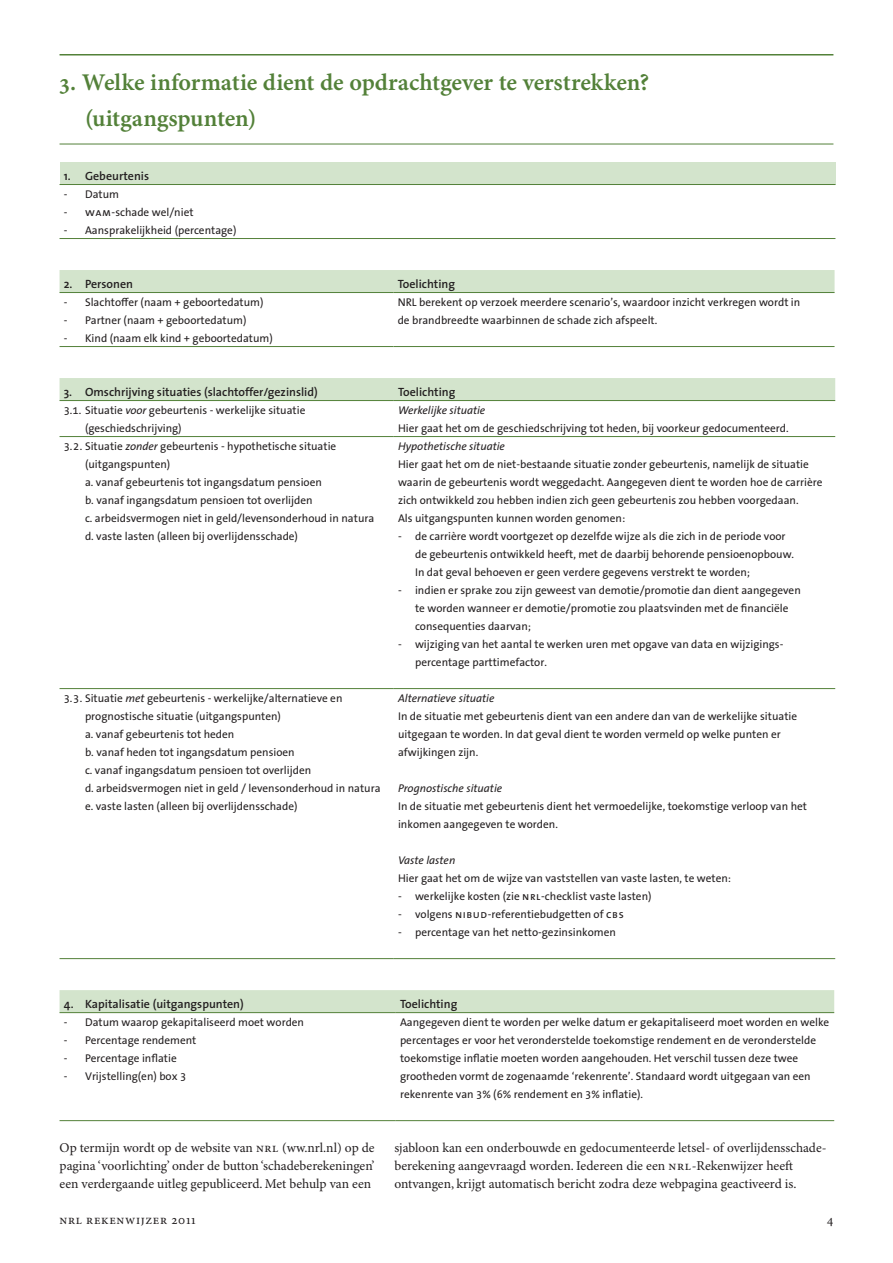
<style>
.page{position:relative;width:893px;height:1263px;background:#fff}
.page>*{position:absolute;margin:0;border:0;box-sizing:border-box;transform-origin:0 0}
.Kop_1{font:24px/36px "Minion Pro Semibold Capt";letter-spacing:-.005em;color:#538139}
.Platte_tekst{font:13.5px/18px "Minion Pro";color:#231f20;text-align:justify}
.Platte_tekst-2{font:13.5px "Minion Pro";letter-spacing:.05em;color:#231f20}
.Tabelkop{font:600 12px "The Sans";color:#231f20}
.Tabeltekst{font:11.25px/18px "The Sans OT";color:#231f20}
.Tabeltekst_opsomming{font:11.25px/18px "The Sans OT";color:#231f20}
.Tabeltekst_inspr{font:11.25px "The Sans OT";color:#231f20}
.Tabeltekst-2{font:italic 11.25px "The Sans";color:#231f20}
.s1{font-family:"The Sans";font-style:italic}
.s2{font-family:"The Sans"}
</style>
<div class="page">
<hr style="left:60px;top:54px;width:773px;height:2px;background:#538139">
<hr style="left:60px;top:144px;width:773px;height:1px;background:#538139">
<div style="left:60px;top:162px;width:775px;height:22px;background:#d3e4cc"></div>
<hr style="left:60px;top:184px;width:775px;height:1px;background:#538139">
<hr style="left:60px;top:238px;width:775px;height:1px;background:#538139">
<div style="left:60px;top:270px;width:774px;height:22px;background:#d3e4cc"></div>
<hr style="left:393px;top:346px;width:441px;height:1px;background:#538139">
<hr style="left:393px;top:292px;width:441px;height:1px;background:#538139">
<hr style="left:60px;top:292px;width:333px;height:1px;background:#538139">
<hr style="left:60px;top:346px;width:333px;height:1px;background:#538139">
<div style="left:60px;top:378px;width:775px;height:22px;background:#d3e4cc"></div>
<hr style="left:60px;top:400px;width:334px;height:1px;background:#538139">
<hr style="left:394px;top:400px;width:441px;height:1px;background:#538139">
<hr style="left:60px;top:436px;width:334px;height:1px;background:#538139">
<hr style="left:394px;top:436px;width:441px;height:1px;background:#538139">
<hr style="left:60px;top:688px;width:334px;height:1px;background:#538139">
<hr style="left:60px;top:958px;width:334px;height:1px;background:#538139">
<hr style="left:394px;top:688px;width:441px;height:1px;background:#538139">
<hr style="left:394px;top:958px;width:441px;height:1px;background:#538139">
<div style="left:60px;top:990px;width:774px;height:22px;background:#d3e4cc"></div>
<hr style="left:396px;top:1120px;width:438px;height:1px;background:#538139">
<hr style="left:396px;top:1012px;width:438px;height:1px;background:#538139">
<hr style="left:60px;top:1012px;width:336px;height:1px;background:#538139">
<hr style="left:60px;top:1120px;width:336px;height:1px;background:#538139">
<p class="Kop_1" style="left:85px;top:65px;width:566px;text-indent:-26px">3. Welke informatie dient de opdrachtgever te verstrekken? (uitgangspunten)</p>
<p class="Tabelkop" style="left:64px;top:166px;width:87px">1. Gebeurtenis</p>
<p class="Tabeltekst" style="left:64px;top:185px;width:57px">- Datum</p>
<p class="Tabeltekst" style="left:64px;top:203px;width:131px">- WAM-schade wel/niet</p>
<p class="Tabeltekst" style="left:64px;top:221px;width:174px">- Aansprakelijkheid (percentage)</p>
<p class="Tabelkop" style="left:64px;top:274px;width:71px">2. Personen</p>
<p class="Tabelkop" style="left:398px;top:274px;width:59px">Toelichting</p>
<p class="Tabeltekst" style="left:64px;top:293px;width:201px">- Slachtoffer (naam + geboortedatum)</p>
<p class="Tabeltekst" style="left:64px;top:311px;width:184px">- Partner (naam + geboortedatum)</p>
<p class="Tabeltekst" style="left:64px;top:329px;width:211px">- Kind (naam elk kind + geboortedatum)</p>
<p class="Tabeltekst" style="left:398px;top:293px;width:404px">NRL berekent op verzoek meerdere scenario’s, waardoor inzicht verkregen wordt in de brandbreedte waarbinnen de schade zich afspeelt.</p>
<p class="Tabelkop" style="left:64px;top:382px;width:256px">3. Omschrijving situaties (slachtoffer/gezinslid)</p>
<p class="Tabelkop" style="left:398px;top:382px;width:59px">Toelichting</p>
<p class="Tabeltekst" style="left:85px;top:401px;width:222px;text-indent:-21px">3.1. Situatie <span class="s1">voor</span> gebeurtenis - werkelijke situatie (geschiedschrijving)</p>
<p class="Tabeltekst-2" style="left:398px;top:401px;width:89px">Werkelijke situatie</p>
<p class="Tabeltekst" style="left:398px;top:419px;width:392px">Hier gaat het om de geschiedschrijving tot heden, bij voorkeur gedocumenteerd.</p>
<p class="Tabeltekst" style="left:64px;top:437px;width:274px">3.2. Situatie <span class="s1">zonder</span> gebeurtenis - hypothetische situatie</p>
<p class="Tabeltekst_inspr" style="left:85px;top:457px;width:87px">(uitgangspunten)</p>
<p class="Tabeltekst_inspr" style="left:85px;top:475px;width:238px">a. vanaf gebeurtenis tot ingangsdatum pensioen</p>
<p class="Tabeltekst_inspr" style="left:85px;top:493px;width:229px">b. vanaf ingangsdatum pensioen tot overlijden</p>
<p class="Tabeltekst_inspr" style="left:85px;top:511px;width:291px">c. arbeidsvermogen niet in geld/levensonderhoud in natura</p>
<p class="Tabeltekst_inspr" style="left:85px;top:529px;width:215px">d. vaste lasten (alleen bij overlijdensschade)</p>
<p class="Tabeltekst" style="left:64px;top:689px;width:280px">3.3. Situatie <span class="s1">met</span> gebeurtenis - werkelijke/alternatieve en</p>
<p class="Tabeltekst_inspr" style="left:85px;top:709px;width:197px">prognostische situatie (uitgangspunten)</p>
<p class="Tabeltekst_inspr" style="left:85px;top:727px;width:151px">a. vanaf gebeurtenis tot heden</p>
<p class="Tabeltekst_inspr" style="left:85px;top:745px;width:211px">b. vanaf heden tot ingangsdatum pensioen</p>
<p class="Tabeltekst_inspr" style="left:85px;top:763px;width:228px">c. vanaf ingangsdatum pensioen tot overlijden</p>
<p class="Tabeltekst_inspr" style="left:85px;top:781px;width:297px">d. arbeidsvermogen niet in geld / levensonderhoud in natura</p>
<p class="Tabeltekst_inspr" style="left:85px;top:799px;width:214px">e. vaste lasten (alleen bij overlijdensschade)</p>
<p class="Tabeltekst-2" style="left:398px;top:437px;width:108px">Hypothetische situatie</p>
<p class="Tabeltekst" style="left:398px;top:455px;width:426px">Hier gaat het om de niet-bestaande situatie zonder gebeurtenis, namelijk de situatie waarin de gebeurtenis wordt weggedacht. Aangegeven dient te worden hoe de carri<span class="s2">è</span>re zich ontwikkeld zou hebben indien zich geen gebeurtenis zou hebben voorgedaan.</p>
<p class="Tabeltekst" style="left:398px;top:509px;width:229px">Als uitgangspunten kunnen worden genomen:</p>
<p class="Tabeltekst_opsomming" style="left:415px;top:527px;width:381px;text-indent:-17px">- de carri<span class="s2">è</span>re wordt voortgezet op dezelfde wijze als die zich in de periode voor de gebeurtenis ontwikkeld heeft, met de daarbij behorende pensioenopbouw.<br>In dat geval behoeven er geen verdere gegevens verstrekt te worden;</p>
<p class="Tabeltekst_opsomming" style="left:415px;top:581px;width:387px;text-indent:-17px">- indien er sprake zou zijn geweest van demotie/promotie dan dient aangegeven te worden wanneer er demotie/promotie zou plaatsvinden met de financi<span class="s2">ë</span>le consequenties daarvan;</p>
<p class="Tabeltekst_opsomming" style="left:415px;top:635px;width:369px;text-indent:-17px">- wijziging van het aantal te werken uren met opgave van data en wijzigings&shy;percentage parttimefactor.</p>
<p class="Tabeltekst-2" style="left:398px;top:689px;width:98px">Alternatieve situatie</p>
<p class="Tabeltekst" style="left:398px;top:707px;width:401px">In de situatie met gebeurtenis dient van een andere dan van de werkelijke situatie uitgegaan te worden. In dat geval dient te worden vermeld op welke punten er afwijkingen zijn.</p>
<p class="Tabeltekst-2" style="left:398px;top:779px;width:106px">Prognostische situatie</p>
<p class="Tabeltekst" style="left:398px;top:797px;width:411px">In de situatie met gebeurtenis dient het vermoedelijke, toekomstige verloop van het inkomen aangegeven te worden.</p>
<p class="Tabeltekst-2" style="left:398px;top:851px;width:59px">Vaste lasten</p>
<p class="Tabeltekst" style="left:398px;top:869px;width:335px">Hier gaat het om de wijze van vaststellen van vaste lasten, te weten:</p>
<p class="Tabeltekst" style="left:398px;top:887px;width:255px">- werkelijke kosten (zie NRL-checklist vaste lasten)</p>
<p class="Tabeltekst" style="left:398px;top:905px;width:227px">- volgens NIBUD-referentiebudgetten of CBS</p>
<p class="Tabeltekst" style="left:398px;top:923px;width:219px">- percentage van het netto-gezinsinkomen</p>
<p class="Tabelkop" style="left:64px;top:994px;width:182px">4. Kapitalisatie (uitgangspunten)</p>
<p class="Tabelkop" style="left:400px;top:994px;width:59px">Toelichting</p>
<p class="Tabeltekst" style="left:64px;top:1013px;width:242px">- Datum waarop gekapitaliseerd moet worden</p>
<p class="Tabeltekst" style="left:64px;top:1031px;width:134px">- Percentage rendement</p>
<p class="Tabeltekst" style="left:64px;top:1049px;width:114px">- Percentage inflatie</p>
<p class="Tabeltekst" style="left:64px;top:1067px;width:124px">- Vrijstelling(en) box 3</p>
<p class="Tabeltekst" style="left:400px;top:1013px;width:431px">Aangegeven dient te worden per welke datum er gekapitaliseerd moet worden en welke percentages er voor het veronderstelde toekomstige rendement en de veronderstelde toekomstige inflatie moeten worden aangehouden. Het verschil tussen deze twee grootheden vormt de zogenaamde ‘rekenrente’. Standaard wordt uitgegaan van een rekenrente van 3% (6% rendement en 3% inflatie).</p>
<p class="Platte_tekst" style="left:60px;top:1139px;width:317px;text-indent:223px">(ww.nrl.nl) op de pagina ‘voorlichting’ onder de button ‘schadeberekeningen’ een verdergaande uitleg gepubliceerd. Met behulp van een</p>
<p class="Platte_tekst" style="left:394px;top:1139px;width:432px;text-align:left">sjabloon kan een onderbouwde en gedocumenteerde letsel- of overlijdensschade&shy;berekening aangevraagd worden. Iedereen die een NRL -Rekenwijzer heeft ontvangen, krijgt automatisch bericht zodra deze webpagina geactiveerd is.</p>
<p class="Platte_tekst" style="left:60px;top:1139px;width:205px">Op termijn wordt op de website van NRL</p>
<p class="Platte_tekst-2" style="left:60px;top:1212px;width:138px">nrl rekenwijzer 2011</p>
<p class="Platte_tekst" style="left:827px;top:1211px;width:8px">4</p>
</div>
